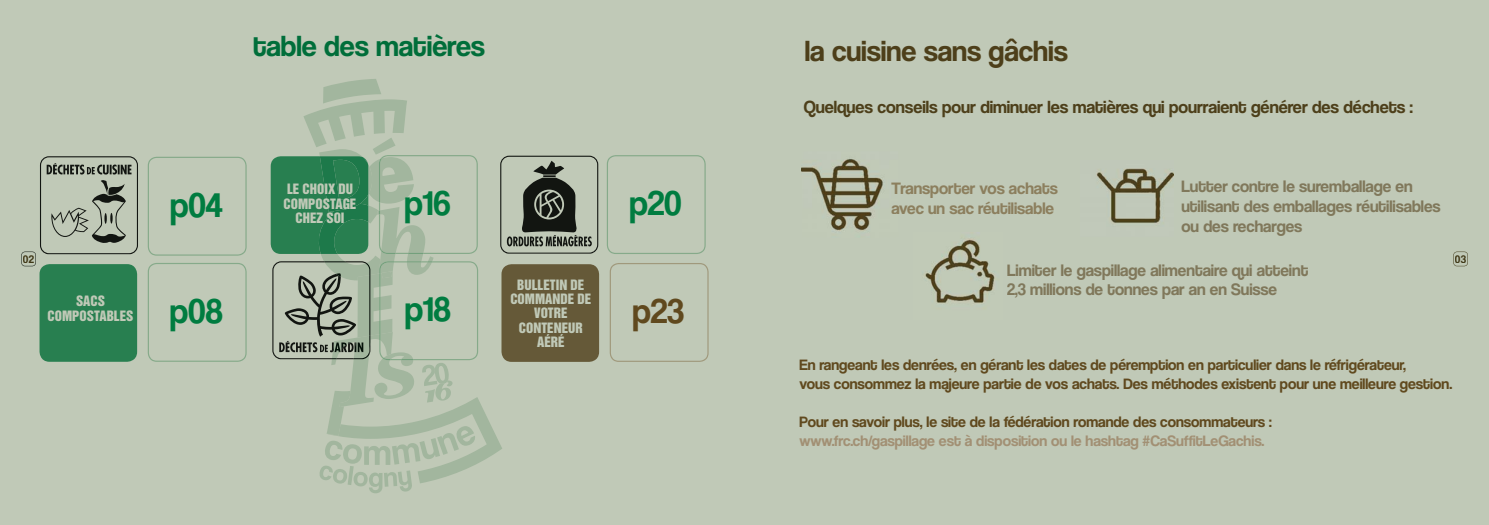
<style>
.page{position:relative;width:1489px;height:525px;background:#fff}
.page>*{position:absolute;margin:0;border:0;box-sizing:border-box;transform-origin:0 0}
.t1{font:35.62px "Coolvetica Rg";color:#007c40}
.t2{font:35.62px "Coolvetica Rg";color:#60491e}
.t3{font:30px "Coolvetica Rg";color:#4d3f1a}
.t4{font:30px "Coolvetica Rg";color:#006e3a}
.t5{font:18.12px "Coolvetica Rg";color:#4d3f1a}
.t6{font:17.12px/19.6px "Coolvetica Rg";color:#80785b}
.t7{font:17.12px/19.6px "Coolvetica Rg";color:#8c7f5e}
.t8{font:15.62px/19px "Coolvetica Rg";color:#60491e}
.t9{font:15.62px "Coolvetica Rg";color:#a29074}
.t10{font:13px/14.2px "Helvetica Inserat";color:#c0c9b7;text-align:center}
.t11{font:11.25px "Coolvetica Rg";color:#3f3716}
</style>
<div class="page">
<div style="left:0;top:0;width:1488px;height:524px;background:#c0c9b7"></div>
<svg style="left:1453px;top:251px;width:14px;height:15px"></svg>
<div style="left:1454px;top:255px;width:11px;height:8px;background:#c0c9b7"></div>
<img style="left:801px;top:159px;width:82px;height:72px">
<img style="left:1096px;top:168px;width:77px;height:55px">
<img style="left:925px;top:239px;width:70px;height:64px">
<svg style="left:606px;top:155px;width:99px;height:99px"></svg>
<svg style="left:21px;top:156px;width:117px;height:110px"></svg>
<svg style="left:148px;top:157px;width:98px;height:98px"></svg>
<svg style="left:148px;top:263px;width:98px;height:98px"></svg>
<div style="left:40px;top:264px;width:97px;height:97px;background:#287f50;border-radius:10px"></div>
<svg style="left:271px;top:79px;width:327px;height:414px"></svg>
<svg style="left:609px;top:263px;width:99px;height:99px"></svg>
<div style="left:501px;top:264px;width:98px;height:97px;background:#655938;border-radius:10px"></div>
<h2 class="t4" style="left:253px;top:34px;width:233px">table des matières</h2>
<h2 class="t3" style="left:804px;top:39px;width:264px">la cuisine sans gâchis</h2>
<p class="t5" style="left:803px;top:100px;width:610px">Quelques conseils pour diminuer les matières qui pourraient générer des déchets :</p>
<p class="t7" style="left:891px;top:180px;width:168px">Transporter vos achats avec un sac réutilisable</p>
<p class="t6" style="left:1181px;top:178px;width:260px">Lutter contre le suremballage en utilisant des emballages réutilisables ou des recharges</p>
<p class="t6" style="left:1006px;top:261px;width:303px">Limiter le gaspillage alimentaire qui atteint<br>2,3 millions de tonnes par an en Suisse</p>
<p class="t10" style="left:283px;top:183px;width:74px">LE CHOIX DU<br>COMPOSTAGE<br>CHEZ SOI</p>
<h1 class="t1" style="left:404px;top:189px;width:48px">p16</h1>
<h1 class="t1" style="left:629px;top:189px;width:54px">p20</h1>
<h1 class="t1" style="left:170px;top:191px;width:54px">p04</h1>
<p class="t11" style="left:23px;top:254px;width:13px">02</p>
<p class="t11" style="left:1454px;top:254px;width:13px">03</p>
<p class="t10" style="left:510px;top:278px;width:82px">BULLETIN DE<br>COMMANDE DE<br>VOTRE<br>CONTENEUR<br>AÉRÉ</p>
<p class="t10" style="left:48px;top:295px;width:87px">SACS<br>COMPOSTABLES</p>
<h1 class="t1" style="left:404px;top:296px;width:48px">p18</h1>
<h1 class="t1" style="left:170px;top:297px;width:55px">p08</h1>
<h1 class="t2" style="left:632px;top:297px;width:53px">p23</h1>
<p class="t8" style="left:799px;top:356px;width:654px">En rangeant les denrées, en gérant les dates de péremption en particulier dans le réfrigérateur,<br>vous consommez la majeure partie de vos achats. Des méthodes existent pour une meilleure gestion.</p>
<p class="t8" style="left:799px;top:413px;width:474px">Pour en savoir plus, le site de la fédération romande des consommateurs :</p>
<p class="t9" style="left:799px;top:434px;width:466px">www.frc.ch/gaspillage est à disposition ou le hashtag #CaSuffitLeGachis.</p>
</div>
